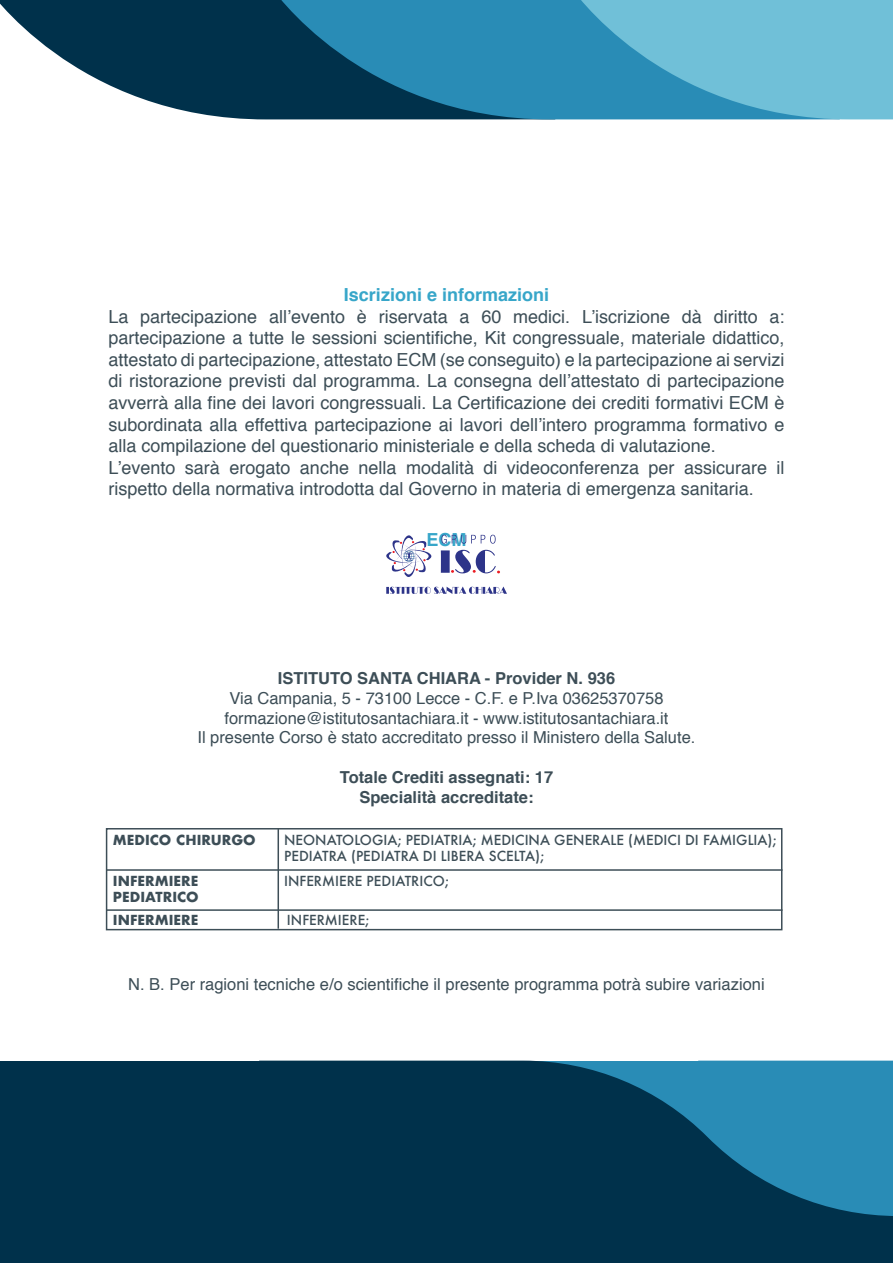
<style>
.page{position:relative;width:893px;height:1263px;background:#fff}
.page>*{position:absolute;margin:0;border:0;box-sizing:border-box;transform-origin:0 0}
.t1{font:18px/21.6px "Helvetica";color:#3d4e57}
.t2{font:700 18px "Helvetica";color:#37a6c9}
.t3{font:16.5px/19.8px "Helvetica";color:#3d4e57;text-align:center}
.t4{font:700 16.5px/19.8px "Helvetica";color:#3d4e57;text-align:center}
.t5{font:500 13.5px/16.2px "Futura";color:#3d4e57}
.t6{font:700 13.5px/16.2px "Futura";color:#3d4e57}
</style>
<div class="page">
<svg style="left:485px;top:1060px;width:408px;height:203px;background:#0f5070"></svg>
<svg style="left:0;top:0;width:270px;height:119px;fill:#00314b"></svg>
<svg style="left:270px;top:0;width:300px;height:119px;background:#1c6f94"></svg>
<svg style="left:570px;top:0;width:323px;height:119px;background:#5bb1ce"></svg>
<div style="left:0;top:1060px;width:485px;height:203px;background:#00314b"></div>
<svg style="left:386px;top:586px;width:121px;height:8px"></svg>
<svg style="left:386px;top:535px;width:46px;height:42px"></svg>
<svg style="left:441px;top:535px;width:55px;height:9px"></svg>
<svg style="left:441px;top:550px;width:59px;height:23px"></svg>
<div style="left:106px;top:828px;width:676px;height:102px;border:2px solid #3d4e57"></div>
<hr style="left:107px;top:869px;width:675px;height:2px;background:#3d4e57">
<hr style="left:107px;top:909px;width:675px;height:2px;background:#3d4e57">
<hr style="left:278px;top:829px;width:1px;height:100px;background:#3d4e57">
<p class="t2" style="left:344px;top:280px;width:207px">Iscrizioni e informazioni</p>
<p class="t1" style="left:108px;top:306px;width:678px">La partecipazione all’evento è riservata a 60 medici. L’iscrizione dà diritto a: partecipazione a tutte le sessioni scientifiche, Kit congressuale, materiale didattico, attestato di partecipazione, attestato ECM (se conseguito) e la partecipazione ai servizi di ristorazione previsti dal programma. La consegna dell’attestato di partecipazione avverrà alla fine dei lavori congressuali. La Certificazione dei crediti formativi ECM è subordinata alla effettiva partecipazione ai lavori dell’intero programma formativo e alla compilazione del questionario ministeriale e della scheda di valutazione.<br>L’evento sarà erogato anche nella modalità di videoconferenza per assicurare il rispetto della normativa introdotta dal Governo in materia di emergenza sanitaria.</p>
<p class="t2" style="left:426px;top:525px;width:41px">ECM</p>
<p class="t4" style="left:278px;top:668px;width:339px">ISTITUTO SANTA CHIARA - Provider N. 936</p>
<p class="t3" style="left:197px;top:688px;width:499px">Via Campania, 5 - 73100 Lecce - C.F. e P.Iva 03625370758 formazione@istitutosantachiara.it - www.istitutosantachiara.it<br>Il presente Corso è stato accreditato presso il Ministero della Salute.</p>
<p class="t4" style="left:340px;top:767px;width:215px">Totale Crediti assegnati: 17<br>Specialità accreditate:</p>
<p class="t6" style="left:113px;top:832px;width:145px">MEDICO CHIRURGO</p>
<p class="t5" style="left:284px;top:831px;width:494px">NEONATOLOGIA; PEDIATRIA; MEDICINA GENERALE (MEDICI DI FAMIGLIA);<br>PEDIATRA (PEDIATRA DI LIBERA SCELTA);</p>
<p class="t6" style="left:113px;top:873px;width:87px">INFERMIERE<br>PEDIATRICO</p>
<p class="t5" style="left:284px;top:873px;width:166px">INFERMIERE PEDIATRICO;</p>
<p class="t6" style="left:113px;top:911px;width:87px">INFERMIERE</p>
<p class="t5" style="left:287px;top:911px;width:84px">INFERMIERE;</p>
<p class="t3" style="left:128px;top:975px;width:638px">N. B. Per ragioni tecniche e/o scientifiche il presente programma potrà subire variazioni</p>
</div>
